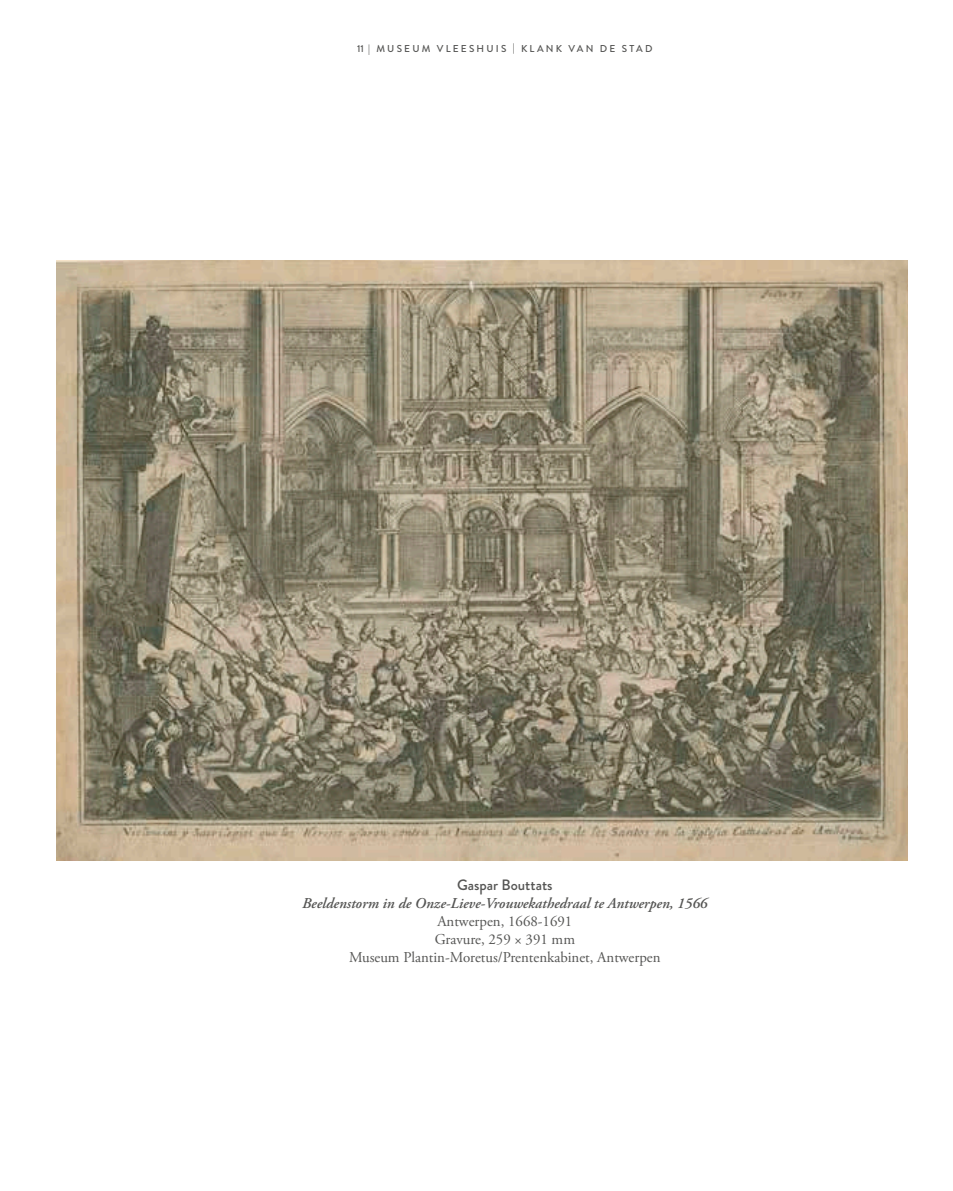
<style>
.page{position:relative;width:953px;height:1191px;background:#fff}
.page>*{position:absolute;margin:0;border:0;box-sizing:border-box;transform-origin:0 0}
.t1{font:15px/18px "Adobe Garamond Pro";color:#555554;text-align:center}
.t2{font:italic 600 15px "Adobe Garamond Pro";color:#555554}
.t3{font:500 15px "Brandon Grotesque";color:#555554}
.t4{font:500 10px "Brandon Grotesque";letter-spacing:.22em;color:#555554}
</style>
<div class="page">
<img style="left:57px;top:261px;width:850px;height:599px">
<p class="t4" style="left:357px;top:41px;width:297px">11 | MUSEUM VLEESHUIS | KLANK VAN DE STAD</p>
<p class="t3" style="left:457px;top:874px;width:97px">Gaspar Bouttats</p>
<p class="t2" style="left:302px;top:894px;width:407px">Beeldenstorm in de Onze-Lieve-Vrouwekathedraal te Antwerpen, 1566</p>
<p class="t1" style="left:349px;top:912px;width:313px">Antwerpen, 1668-1691<br>Gravure, 259 × 391 mm<br>Museum Plantin-Moretus/Prentenkabinet, Antwerpen</p>
</div>
